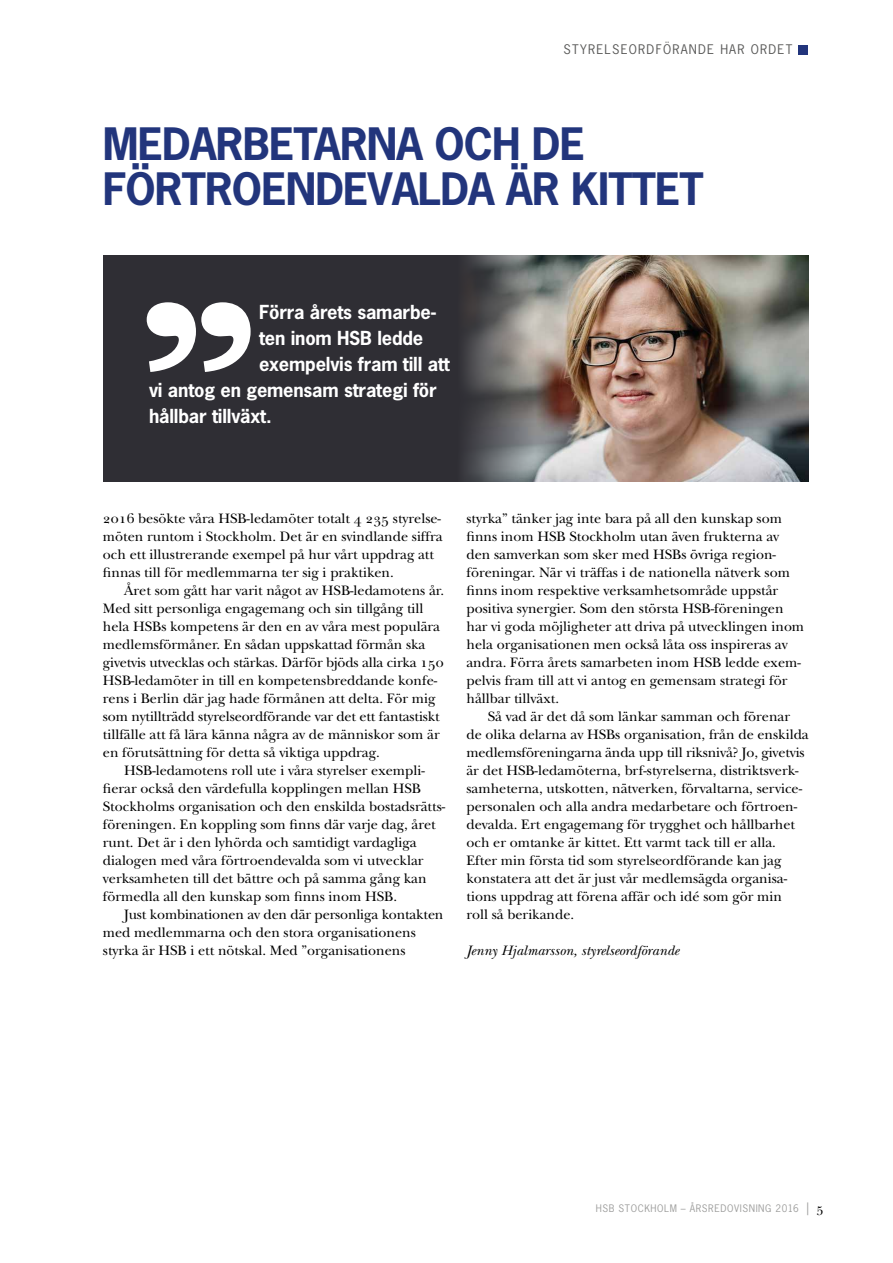
<style>
.page{position:relative;width:893px;height:1263px;background:#fff}
.page>*{position:absolute;margin:0;border:0;box-sizing:border-box;transform-origin:0 0}
.t1{font:700 42px/45px "News Gothic Std";letter-spacing:-.02em;color:#22357c}
.t2{font:700 18.15px "News Gothic Std";letter-spacing:-.01em;color:#fff}
.t3{font:14.25px/18px "New Baskerville Std";color:#000}
.t4{font:italic 14.25px "New Baskerville Std";letter-spacing:.005em;color:#000}
.t5{font:12.45px "News Gothic Std";letter-spacing:.1em;color:#575756}
.t6{font:9.75px "News Gothic Std";letter-spacing:.06em;color:#9d9d9c}
.s1{font-family:"New Baskerville Std";font-size:12.75px}
.s2{font-family:"New Baskerville Std";font-size:12.75px;color:#000}
</style>
<div class="page">
<img style="left:546px;top:255px;width:263px;height:227px">
<svg style="left:103px;top:255px;width:443px;height:227px;background:#3b3a3f"></svg>
<div style="left:798px;top:45px;width:10px;height:9px;background:#22357c"></div>
<svg style="left:147px;top:302px;width:104px;height:70px"></svg>
<p class="t5" style="left:564px;top:42px;width:230px">STYRELSEORDFÖRANDE HAR ORDET</p>
<h1 class="t1" style="left:103px;top:121px;width:602px">MEDARBETARNA OCH DE<br>FÖRTROENDEVALDA ÄR KITTET</h1>
<p class="t2" style="left:259px;top:300px;width:179px">Förra årets samarbe-</p>
<p class="t2" style="left:259px;top:326px;width:166px">ten inom HSB ledde</p>
<p class="t2" style="left:259px;top:352px;width:192px">exempelvis fram till att</p>
<p class="t2" style="left:149px;top:378px;width:289px">vi antog en gemensam strategi för</p>
<p class="t2" style="left:149px;top:404px;width:124px">hållbar tillväxt.</p>
<p class="t3" style="left:103px;top:509px;width:341px">2016 besökte våra HSB-ledamöter totalt 4 235 styrelse&shy;möten runtom i Stockholm. Det är en svindlande siffra och ett illustrerande exempel på hur vårt uppdrag att finnas till för medlemmarna ter sig i praktiken.</p>
<p class="t3" style="left:103px;top:581px;width:343px;text-indent:21px">Året som gått har varit något av HSB-ledamotens år.<br>Med sitt personliga engagemang och sin tillgång till hela HSBs kompetens är den en av våra mest populära medlemsförmåner. En sådan uppskattad förmån ska givetvis utvecklas och stärkas. Därför bjöds alla cirka 150<br>HSB-ledamöter in till en kompetensbreddande konfe&shy;rens i Berlin där jag hade förmånen att delta. För mig som nytillträdd styrelseordförande var det ett fantastiskt tillfälle att få lära känna några av de människor som är en förutsättning för detta så viktiga uppdrag.</p>
<p class="t3" style="left:103px;top:761px;width:344px;text-indent:21px">HSB-ledamotens roll ute i våra styrelser exempli&shy;fierar också den värdefulla kopplingen mellan HSB Stockholms organisation och den enskilda bostadsrätts&shy;föreningen. En koppling som finns där varje dag, året runt. Det är i den lyhörda och samtidigt vardagliga dialogen med våra förtroendevalda som vi utvecklar verksamheten till det bättre och på samma gång kan förmedla all den kunskap som finns inom HSB.</p>
<p class="t3" style="left:103px;top:905px;width:342px;text-indent:21px">Just kombinationen av den där personliga kontakten med medlemmarna och den stora organisationens styrka är HSB i ett nötskal. Med ”organisationens</p>
<p class="t3" style="left:466px;top:509px;width:339px">styrka” tänker jag inte bara på all den kunskap som finns inom HSB Stockholm utan även frukterna av den samverkan som sker med HSBs övriga region&shy;föreningar. När vi träffas i de nationella nätverk som finns inom respektive verksamhetsområde uppstår positiva synergier. Som den största HSB-föreningen har vi goda möjligheter att driva på utvecklingen inom hela organisationen men också låta oss inspireras av andra. Förra årets samarbeten inom HSB ledde exem&shy;pelvis fram till att vi antog en gemensam strategi för hållbar tillväxt.</p>
<p class="t3" style="left:466px;top:707px;width:344px;text-indent:21px">Så vad är det då som länkar samman och förenar de olika delarna av HSBs organisation, från de enskilda medlemsföreningarna ända upp till riksnivå? Jo, givetvis är det HSB-ledamöterna, brf-styrelserna, distriktsverk&shy;samheterna, utskotten, nätverken, förvaltarna, service&shy;personalen och alla andra medarbetare och förtroen&shy;devalda. Ert engagemang för trygghet och hållbarhet och er omtanke är kittet. Ett varmt tack till er alla.<br>Efter min första tid som styrelseordförande kan jag konstatera att det är just vår medlemsägda organisa&shy;tions uppdrag att förena affär och idé som gör min<br>roll så berikande.</p>
<p class="t4" style="left:466px;top:942px;width:214px">Jenny Hjalmarsson, styrelseordförande</p>
<p class="t6" style="left:596px;top:1202px;width:229px">HSB STOCKHOLM – ÅRSREDOVISNING 2016 <span class="s1">|</span> <span class="s2">5</span></p>
</div>
